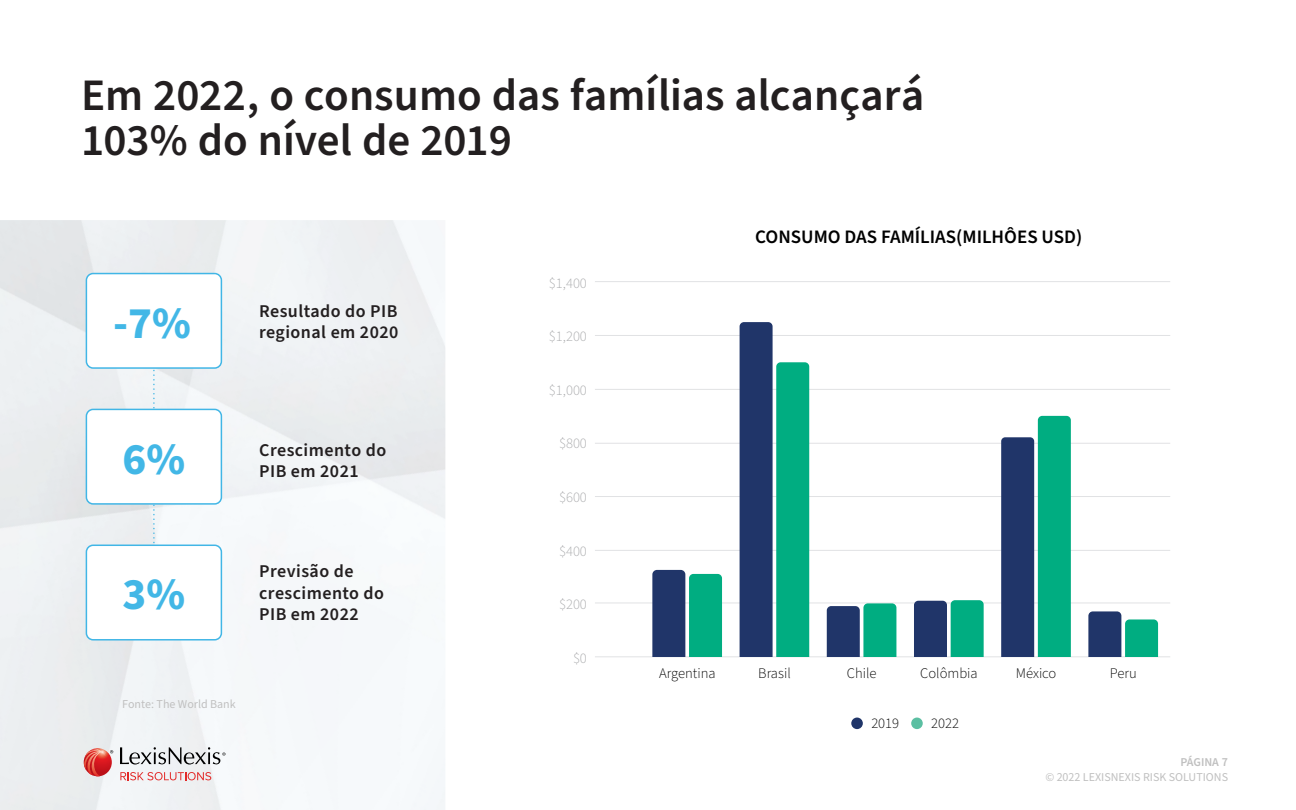
<style>
.page{position:relative;width:1296px;height:810px;background:#fff}
.page>*{position:absolute;margin:0;border:0;box-sizing:border-box;transform-origin:0 0}
.t1{font:600 45px/45px "Source Sans Pro";color:#231f20}
.t2{font:700 45px "Source Sans Pro";color:#42b7e6}
.t3{font:600 19.05px "Source Sans Pro";color:#000}
.t4{font:600 18px/21.6px "Source Sans Pro";letter-spacing:.025em;color:#231f20}
.t5{font:300 14.55px "Source Sans Pro";color:#000}
.t6{font:300 14.55px "Source Sans Pro";color:#abacae}
.t7{font:12px "Source Sans Pro";color:#c0c0c0}
.t8{font:600 12px "Source Sans Pro";color:#c0c0c0}
</style>
<div class="page">
<img style="left:0;top:220px;width:445px;height:590px">
<svg style="left:120px;top:772px;width:91px;height:8px"></svg>
<svg style="left:120px;top:747px;width:106px;height:18px"></svg>
<svg style="left:84px;top:749px;width:29px;height:27px"></svg>
<hr style="left:595px;top:335px;width:575px;height:1px;background:#e1e2e4">
<hr style="left:595px;top:281px;width:575px;height:1px;background:#e1e2e4">
<hr style="left:595px;top:443px;width:575px;height:1px;background:#e1e2e4">
<hr style="left:595px;top:389px;width:575px;height:1px;background:#e1e2e4">
<hr style="left:595px;top:550px;width:575px;height:1px;background:#e1e2e4">
<hr style="left:595px;top:496px;width:575px;height:1px;background:#e1e2e4">
<hr style="left:595px;top:656px;width:575px;height:1px;background:#e1e2e4">
<hr style="left:595px;top:602px;width:575px;height:1px;background:#e1e2e4">
<svg style="left:1088px;top:611px;width:70px;height:46px;background:#368189"></svg>
<svg style="left:1001px;top:416px;width:70px;height:241px;background:#278083"></svg>
<svg style="left:914px;top:600px;width:70px;height:57px;background:#207a7e"></svg>
<svg style="left:827px;top:603px;width:69px;height:54px;background:#247e81"></svg>
<svg style="left:740px;top:322px;width:69px;height:335px;background:#2b7d83"></svg>
<svg style="left:652px;top:570px;width:70px;height:87px;background:#237b7f"></svg>
<div style="left:851px;top:718px;width:12px;height:11px;background:#203569;border-radius:50%"></div>
<div style="left:911px;top:718px;width:12px;height:11px;background:#5bbfa2;border-radius:50%"></div>
<svg style="left:151px;top:369px;width:6px;height:176px"></svg>
<div style="left:86px;top:274px;width:135px;height:94px;background:#fff;border-radius:7px"></div>
<div style="left:86px;top:273px;width:136px;height:96px;border:2px solid #41b6e6;border-radius:7px"></div>
<div style="left:86px;top:409px;width:135px;height:95px;background:#fff;border-radius:7px"></div>
<div style="left:86px;top:409px;width:136px;height:96px;border:2px solid #41b6e6;border-radius:7px"></div>
<div style="left:86px;top:545px;width:135px;height:95px;background:#fff;border-radius:7px"></div>
<div style="left:86px;top:545px;width:136px;height:96px;border:2px solid #41b6e6;border-radius:7px"></div>
<h1 class="t1" style="left:81px;top:74px;width:845px">Em 2022, o consumo das famílias alcançará<br>103% do nível de 2019</h1>
<h1 class="t2" style="left:113px;top:292px;width:79px">-7%</h1>
<p class="t4" style="left:259px;top:301px;width:140px">Resultado do PIB</p>
<p class="t4" style="left:259px;top:322px;width:141px">regional em 2020</p>
<h1 class="t2" style="left:123px;top:428px;width:64px">6%</h1>
<p class="t4" style="left:259px;top:439px;width:129px">Crescimento do</p>
<p class="t4" style="left:259px;top:461px;width:101px">PIB em 2021</p>
<h1 class="t2" style="left:123px;top:564px;width:64px">3%</h1>
<p class="t4" style="left:259px;top:561px;width:126px">Previsão de crescimento do</p>
<p class="t4" style="left:259px;top:604px;width:101px">PIB em 2022</p>
<p class="t7" style="left:122px;top:696px;width:115px">Fonte: The World Bank</p>
<p class="t6" style="left:549px;top:273px;width:40px">$1,400</p>
<p class="t6" style="left:549px;top:327px;width:40px">$1,200</p>
<p class="t6" style="left:549px;top:380px;width:40px">$1,000</p>
<p class="t6" style="left:559px;top:434px;width:29px">$800</p>
<p class="t6" style="left:559px;top:487px;width:29px">$600</p>
<p class="t6" style="left:559px;top:541px;width:29px">$400</p>
<p class="t6" style="left:559px;top:595px;width:29px">$200</p>
<p class="t6" style="left:573px;top:648px;width:15px">$0</p>
<p class="t3" style="left:755px;top:224px;width:329px">CONSUMO DAS FAMÍLIAS(MILHÔES USD)</p>
<p class="t5" style="left:659px;top:663px;width:58px">Argentina</p>
<p class="t5" style="left:758px;top:663px;width:34px">Brasil</p>
<p class="t5" style="left:847px;top:663px;width:31px">Chile</p>
<p class="t5" style="left:920px;top:663px;width:59px">Colômbia</p>
<p class="t5" style="left:1016px;top:663px;width:42px">México</p>
<p class="t5" style="left:1110px;top:663px;width:28px">Peru</p>
<p class="t5" style="left:871px;top:713px;width:29px">2019</p>
<p class="t5" style="left:931px;top:713px;width:29px">2022</p>
<p class="t8" style="left:1181px;top:754px;width:49px">PÁGINA 7</p>
<p class="t7" style="left:1045px;top:769px;width:184px">© 2022 LEXISNEXIS RISK SOLUTIONS</p>
</div>
